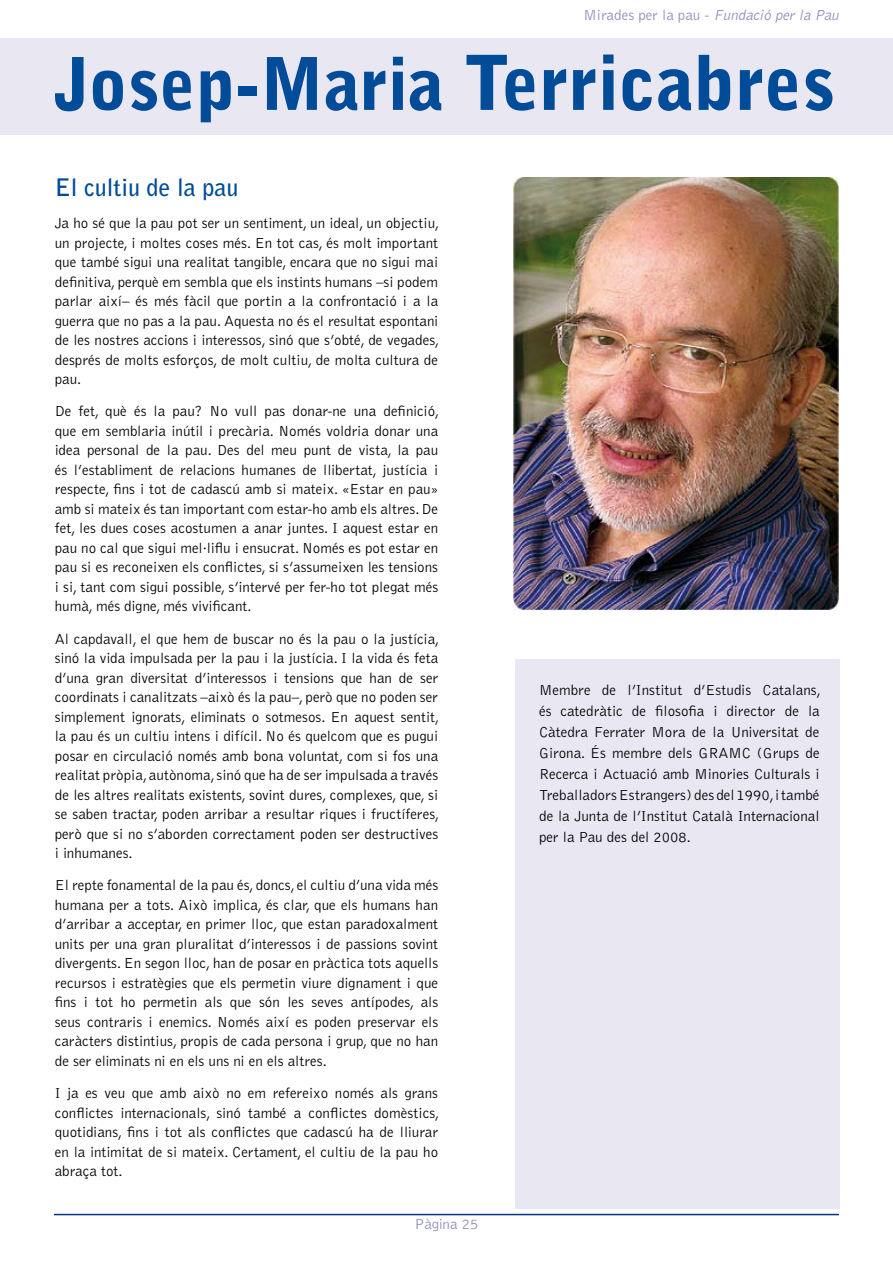
<style>
.page{position:relative;width:893px;height:1263px;background:#fff}
.page>*{position:absolute;margin:0;border:0;box-sizing:border-box;transform-origin:0 0}
.t1{font:900 72px "Bell Gothic";color:#004c99}
.t2{font:700 24px "Bell Gothic";color:#004c99}
.t3{font:300 15px/19.5px "Bell Gothic";color:#000;text-align:justify}
.t4{font:300 15px "Bell Gothic";color:#8f8dba}
.s1{font-style:italic}
.s2{font-size:75px}
</style>
<div class="page">
<div style="left:0;top:38px;width:893px;height:97px;background:#e9e7f1"></div>
<hr style="left:54px;top:1214px;width:785px;height:1px;background:#003882">
<div style="left:515px;top:659px;width:325px;height:549px;background:#e9e7f1"></div>
<img style="left:514px;top:177px;width:325px;height:434px">
<p class="t4" style="left:583px;top:9px;width:259px">M i rad e s pe r l a p a u - <span class="s1">Fundació per la Pau</span></p>
<h1 class="t1" style="left:55px;top:56px;width:782px">Josep-Maria <span class="s2">Terricabres</span></h1>
<h2 class="t2" style="left:55px;top:178px;width:185px">El cultiu de la pau</h2>
<p class="t3" style="left:55px;top:215px;width:386px">Ja ho sé que la pau pot ser un sentiment, un ideal, un objectiu, un projecte, i moltes coses més. En tot cas, és molt important que també sigui una realitat tangible, encara que no sigui mai definitiva, perquè em sembla que els instints humans –si podem parlar així– és més fàcil que portin a la confrontació i a la guerra que no pas a la pau. Aquesta no és el resultat espontani de les nostres accions i interessos, sinó que s’obté, de vegades, després de molts esforços, de molt cultiu, de molta cultura de pau.</p>
<p class="t3" style="left:55px;top:403px;width:386px">De fet, què és la pau? No vull pas donar-ne una definició, que em semblaria inútil i precària. Només voldria donar una idea personal de la pau. Des del meu punt de vista, la pau és l’establiment de relacions humanes de llibertat, justícia i respecte, fins i tot de cadascú amb si mateix. «Estar en pau» amb si mateix és tan important com estar-ho amb els altres. De fet, les dues coses acostumen a anar juntes. I aquest estar en pau no cal que sigui mel·liflu i ensucrat. Només es pot estar en pau si es reconeixen els conflictes, si s’assumeixen les tensions i si, tant com sigui possible, s’intervé per fer-ho tot plegat més humà, més digne, més vivificant.</p>
<p class="t3" style="left:55px;top:630px;width:386px">Al capdavall, el que hem de buscar no és la pau o la justícia, sinó la vida impulsada per la pau i la justícia. I la vida és feta d’una gran diversitat d’interessos i tensions que han de ser coordinats i canalitzats –això és la pau–, però que no poden ser simplement ignorats, eliminats o sotmesos. En aquest sentit, la pau és un cultiu intens i difícil. No és quelcom que es pugui posar en circulació només amb bona voluntat, com si fos una realitat pròpia, autònoma, sinó que ha de ser impulsada a través de les altres realitats existents, sovint dures, complexes, que, si se saben tractar, poden arribar a resultar riques i fructíferes, però que si no s’aborden correctament poden ser destructives i inhumanes.</p>
<p class="t3" style="left:55px;top:877px;width:385px">El repte fonamental de la pau és, doncs, el cultiu d’una vida més humana per a tots. Això implica, és clar, que els humans han d’arribar a acceptar, en primer lloc, que estan paradoxalment units per una gran pluralitat d’interessos i de passions sovint divergents. En segon lloc, han de posar en pràctica tots aquells recursos i estratègies que els permetin viure dignament i que fins i tot ho permetin als que són les seves antípodes, als seus contraris i enemics. Només així es poden preservar els caràcters distintius, propis de cada persona i grup, que no han de ser eliminats ni en els uns ni en els altres.</p>
<p class="t3" style="left:55px;top:1085px;width:386px">I ja es veu que amb això no em refereixo només als grans conflictes internacionals, sinó també a conflictes domèstics, quotidians, fins i tot als conflictes que cadascú ha de lliurar en la intimitat de si mateix. Certament, el cultiu de la pau ho abraça tot.</p>
<p class="t4" style="left:414px;top:1218px;width:65px">Pàgina 25</p>
<p class="t3" style="left:539px;top:681px;width:283px;line-height:21px">Membre de l’Institut d’Estudis Catalans, és catedràtic de filosofia i director de la Càtedra Ferrater Mora de la Universitat de Girona. És membre dels GRAMC (Grups de Recerca i Actuació amb Minories Culturals i Treballadors Estrangers) des del 1990, i també de la Junta de l’Institut Català Internacional per la Pau des del 2008.</p>
</div>
